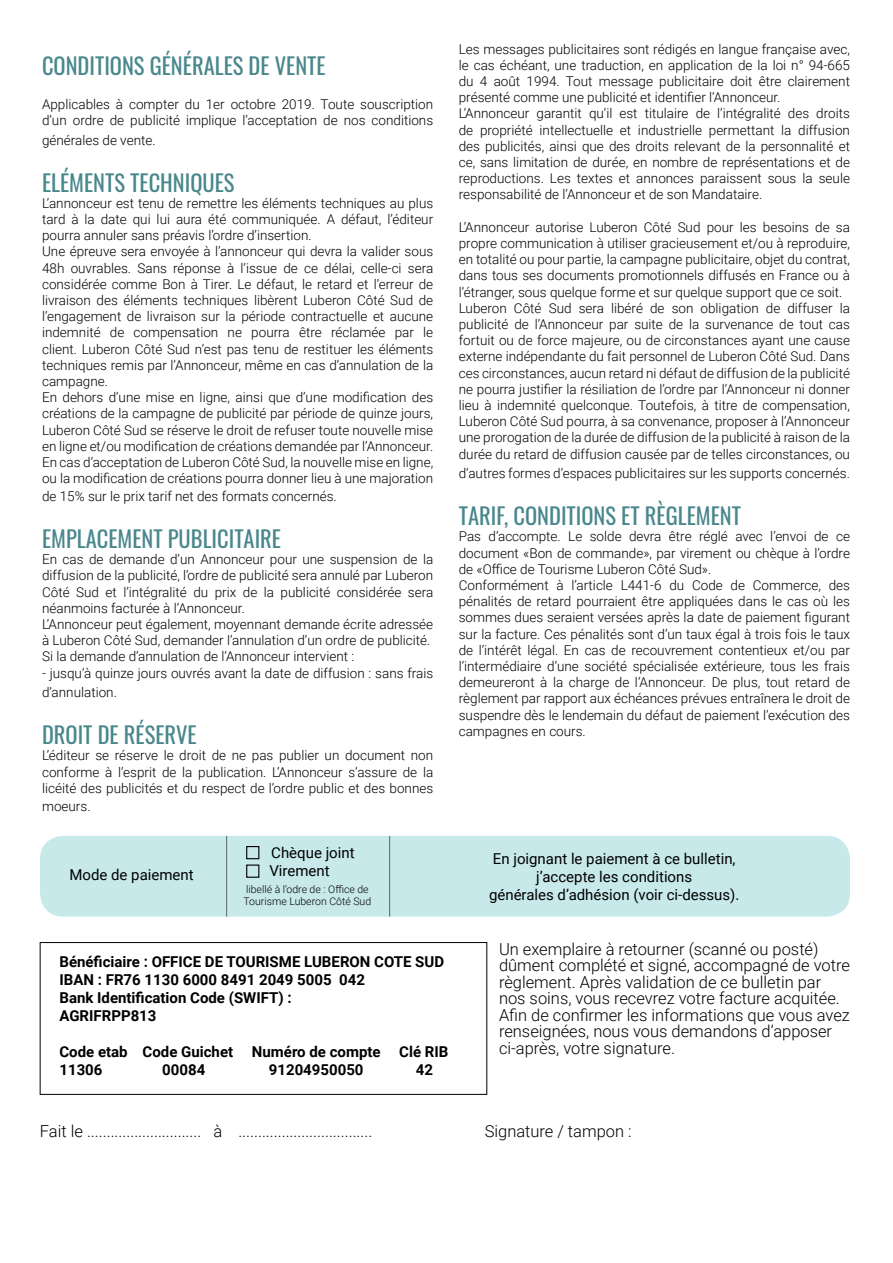
<style>
.page{position:relative;width:893px;height:1263px;background:#fff}
.page>*{position:absolute;margin:0;border:0;box-sizing:border-box;transform-origin:0 0}
.t1{font:22.5px "Oswald";color:#48878c}
.t2{font:300 16.5px/16.5px "Roboto";color:#000}
.t3{font:700 15px "Roboto";color:#000}
.t4{font:15px "Roboto";color:#000}
.t5{font:300 13.5px/16.2px "Roboto";color:#000;text-align:justify}
.t6{font:300 10.5px "Roboto";color:#000}
</style>
<div class="page">
<div style="left:40px;top:836px;width:810px;height:81px;background:#c8e9ea;border-radius:23px"></div>
<hr style="left:226px;top:836px;width:1px;height:81px;background:#000">
<div style="left:246px;top:846px;width:13px;height:13px;border:1px solid #000"></div>
<div style="left:246px;top:864px;width:13px;height:14px;border:1px solid #000"></div>
<hr style="left:389px;top:836px;width:1px;height:81px;background:#000">
<div style="left:40px;top:942px;width:447px;height:152px;border:1px solid #000"></div>
<p class="t1" style="left:42px;top:45px;width:285px">CONDITIONS GÉNÉRALES DE VENTE</p>
<p class="t5" style="left:42px;top:95px;width:393px">Applicables à compter du 1er octobre 2019. Toute souscription d’un ordre de publicité implique l’acceptation de nos conditions</p>
<p class="t5" style="left:42px;top:131px;width:115px">générales de vente.</p>
<p class="t1" style="left:42px;top:162px;width:194px">ELÉMENTS TECHNIQUES</p>
<p class="t5" style="left:42px;top:194px;width:393px">L’annonceur est tenu de remettre les éléments techniques au plus tard à la date qui lui aura été communiquée. A défaut, l’éditeur pourra annuler sans préavis l’ordre d’insertion.</p>
<p class="t5" style="left:42px;top:243px;width:393px">Une épreuve sera envoyée à l’annonceur qui devra la valider sous 48h ouvrables. Sans réponse à l’issue de ce délai, celle-ci sera considérée comme Bon à Tirer. Le défaut, le retard et l’erreur de livraison des éléments techniques libèrent Luberon Côté Sud de l’engagement de livraison sur la période contractuelle et aucune indemnité de compensation ne pourra être réclamée par le client. Luberon Côté Sud n’est pas tenu de restituer les éléments techniques remis par l’Annonceur, même en cas d’annulation de la campagne.</p>
<p class="t5" style="left:42px;top:389px;width:393px">En dehors d’une mise en ligne, ainsi que d’une modification des créations de la campagne de publicité par période de quinze jours, Luberon Côté Sud se réserve le droit de refuser toute nouvelle mise en ligne et/ou modification de créations demandée par l’Annonceur.<br>En cas d’acceptation de Luberon Côté Sud, la nouvelle mise en ligne, ou la modification de créations pourra donner lieu à une majoration</p>
<p class="t5" style="left:42px;top:488px;width:296px">de 15% sur le prix tarif net des formats concernés.</p>
<p class="t1" style="left:42px;top:519px;width:241px">EMPLACEMENT PUBLICITAIRE</p>
<p class="t5" style="left:42px;top:551px;width:393px">En cas de demande d’un Annonceur pour une suspension de la diffusion de la publicité, l’ordre de publicité sera annulé par Luberon Côté Sud et l’intégralité du prix de la publicité considérée sera néanmoins facturée à l’Annonceur.</p>
<p class="t5" style="left:42px;top:616px;width:393px">L’Annonceur peut également, moyennant demande écrite adressée à Luberon Côté Sud, demander l’annulation d’un ordre de publicité.</p>
<p class="t5" style="left:42px;top:648px;width:314px">Si la demande d’annulation de l’Annonceur intervient :</p>
<p class="t5" style="left:42px;top:662px;width:393px;line-height:19.8px">- jusqu’à quinze jours ouvrés avant la date de diffusion : sans frais d’annulation.</p>
<p class="t1" style="left:42px;top:715px;width:156px">DROIT DE RÉSERVE</p>
<p class="t5" style="left:42px;top:747px;width:393px">L’éditeur se réserve le droit de ne pas publier un document non conforme à l’esprit de la publication. L’Annonceur s’assure de la licéité des publicités et du respect de l’ordre public et des bonnes</p>
<p class="t5" style="left:42px;top:797px;width:50px">moeurs.</p>
<p class="t5" style="left:459px;top:40px;width:393px">Les messages publicitaires sont rédigés en langue française avec, le cas échéant, une traduction, en application de la loi n° 94-665 du 4 août 1994. Tout message publicitaire doit être clairement présenté comme une publicité et identifier l’Annonceur.</p>
<p class="t5" style="left:459px;top:105px;width:393px">L’Annonceur garantit qu’il est titulaire de l’intégralité des droits de propriété intellectuelle et industrielle permettant la diffusion des publicités, ainsi que des droits relevant de la personnalité et ce, sans limitation de durée, en nombre de représentations et de reproductions. Les textes et annonces paraissent sous la seule responsabilité de l’Annonceur et de son Mandataire.</p>
<p class="t5" style="left:459px;top:218px;width:393px">L’Annonceur autorise Luberon Côté Sud pour les besoins de sa propre communication à utiliser gracieusement et/ou à reproduire, en totalité ou pour partie, la campagne publicitaire, objet du contrat, dans tous ses documents promotionnels diffusés en France ou à l’étranger, sous quelque forme et sur quelque support que ce soit.</p>
<p class="t5" style="left:459px;top:299px;width:393px">Luberon Côté Sud sera libéré de son obligation de diffuser la publicité de l’Annonceur par suite de la survenance de tout cas fortuit ou de force majeure, ou de circonstances ayant une cause externe indépendante du fait personnel de Luberon Côté Sud. Dans ces circonstances, aucun retard ni défaut de diffusion de la publicité ne pourra justifier la résiliation de l’ordre par l’Annonceur ni donner lieu à indemnité quelconque. Toutefois, à titre de compensation, Luberon Côté Sud pourra, à sa convenance, proposer à l’Annonceur une prorogation de la durée de diffusion de la publicité à raison de la durée du retard de diffusion causée par de telles circonstances, ou</p>
<p class="t5" style="left:459px;top:465px;width:393px">d’autres formes d’espaces publicitaires sur les supports concernés.</p>
<p class="t1" style="left:459px;top:496px;width:284px">TARIF, CONDITIONS ET RÈGLEMENT</p>
<p class="t5" style="left:459px;top:528px;width:393px">Pas d’accompte. Le solde devra être réglé avec l’envoi de ce document «Bon de commande», par virement ou chèque à l’ordre de «Office de Tourisme Luberon Côté Sud».</p>
<p class="t5" style="left:459px;top:577px;width:393px">Conformément à l’article L441-6 du Code de Commerce, des pénalités de retard pourraient être appliquées dans le cas où les sommes dues seraient versées après la date de paiement figurant sur la facture. Ces pénalités sont d’un taux égal à trois fois le taux de l’intérêt légal. En cas de recouvrement contentieux et/ou par l’intermédiaire d’une société spécialisée extérieure, tous les frais demeureront à la charge de l’Annonceur. De plus, tout retard de règlement par rapport aux échéances prévues entraînera le droit de suspendre dès le lendemain du défaut de paiement l’exécution des campagnes en cours.</p>
<p class="t4" style="left:69px;top:864px;width:126px">Mode de paiement</p>
<p class="t4" style="left:271px;top:842px;width:85px">Chèque joint</p>
<p class="t4" style="left:269px;top:860px;width:62px">Virement</p>
<p class="t6" style="left:246px;top:881px;width:124px">libellé à l’odre de : Office de</p>
<p class="t6" style="left:244px;top:894px;width:129px">Tourisme Luberon Côté Sud</p>
<p class="t3" style="left:59px;top:951px;width:386px">Bénéficiaire : OFFICE DE TOURISME LUBERON COTE SUD</p>
<p class="t3" style="left:59px;top:969px;width:307px">IBAN : FR76 1130 6000 8491 2049 5005 042</p>
<p class="t3" style="left:59px;top:987px;width:234px">Bank Identification Code (SWIFT) :</p>
<p class="t3" style="left:59px;top:1005px;width:99px">AGRIFRPP813</p>
<p class="t3" style="left:59px;top:1041px;width:390px">Code etab Code Guichet Numéro de compte Clé RIB</p>
<p class="t3" style="left:59px;top:1059px;width:45px">11306</p>
<p class="t3" style="left:162px;top:1059px;width:45px">00084</p>
<p class="t3" style="left:269px;top:1059px;width:96px">91204950050</p>
<p class="t3" style="left:416px;top:1059px;width:19px">42</p>
<p class="t4" style="left:493px;top:848px;width:244px">En joignant le paiement à ce bulletin,</p>
<p class="t4" style="left:536px;top:866px;width:157px">j’accepte les conditions</p>
<p class="t4" style="left:489px;top:884px;width:252px">générales d’adhésion (voir ci-dessus).</p>
<p class="t2" style="left:499px;top:940px;width:352px">Un exemplaire à retourner (scanné ou posté) dûment complété et signé, accompagné de votre règlement. Après validation de ce bulletin par nos soins, vous recevrez votre facture acquitée.<br>Afin de confirmer les informations que vous avez renseignées, nous vous demandons d’apposer ci-après, votre signature.</p>
<p class="t2" style="left:40px;top:1122px;width:334px">Fait le ............................. à ..................................</p>
<p class="t2" style="left:485px;top:1122px;width:148px">Signature / tampon :</p>
</div>
